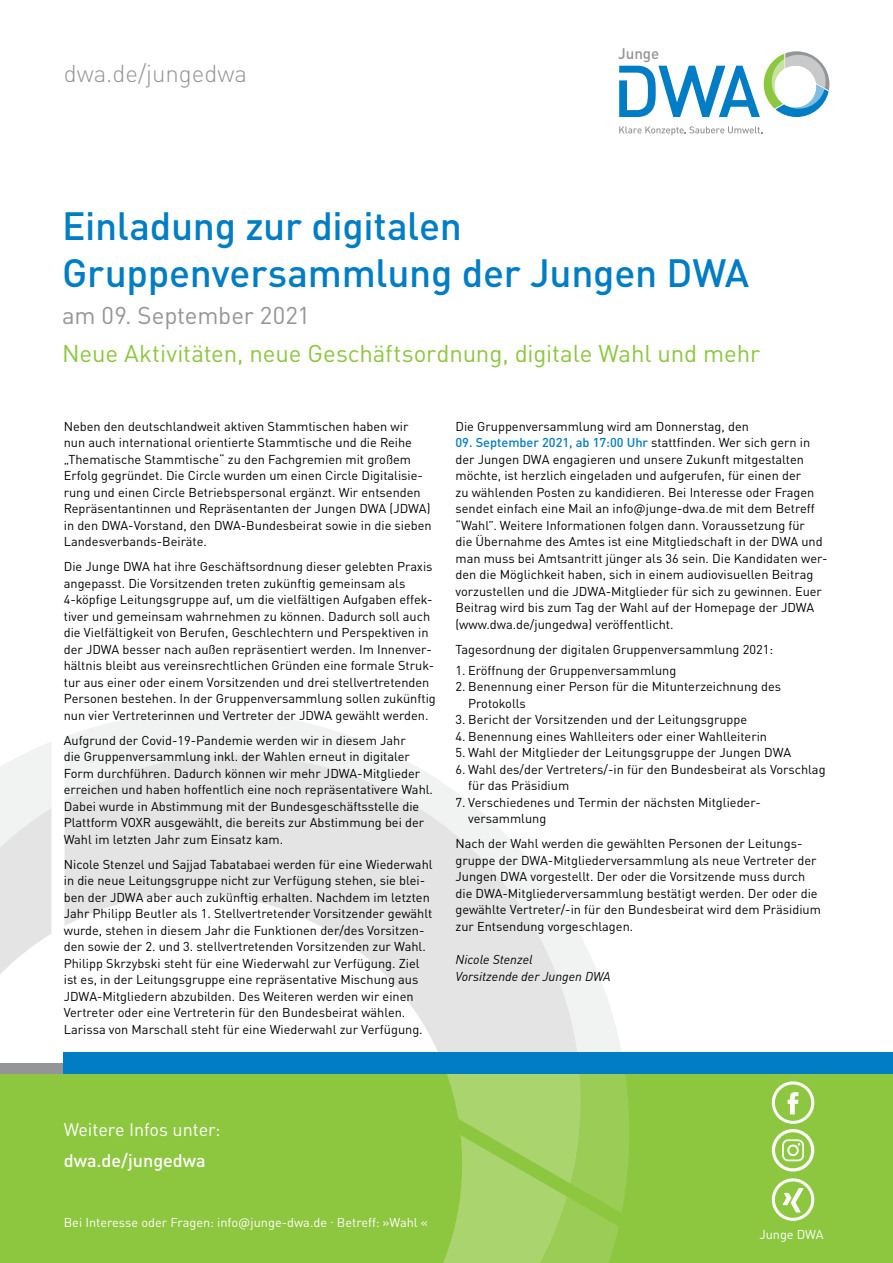
<style>
.page{position:relative;width:893px;height:1263px;background:#fff}
.page>*{position:absolute;margin:0;border:0;box-sizing:border-box;transform-origin:0 0}
.Titel_Seminar{font:500 39px/46.8px "DINOT";letter-spacing:-.01em;color:#007dc5}
.Ort_Datum_grau{font:24px "DINOT";letter-spacing:-.005em;color:#8dc63f}
.Ort_Datum_grau-2{font:24px "DINOT";letter-spacing:-.005em;color:#939598}
.t1{font:300 24px "DINOT";color:#939598}
.t2{font:18px "DINOT";color:#fff}
.t3{font:500 18px "DINOT";color:#fff}
.t4{font:500 15.15px "DINOT";color:#939598}
.Fließtext{font:12.75px/16.5px "DINOT";color:#000}
.Fließtext-2{font:12.75px "DINOT";color:#fff}
.Referenten{font:italic 12.75px/16.5px "DINOT";color:#000}
.s1{font-weight:500;color:#007dc5}
</style>
<div class="page">
<div style="left:0;top:1071px;width:893px;height:192px;background:#8dc63f"></div>
<svg style="left:65px;top:712px;width:297px;height:29px;fill:#f1f2f2"></svg>
<svg style="left:0;top:741px;width:619px;height:522px"></svg>
<svg style="left:48px;top:1135px;width:519px;height:128px"></svg>
<div style="left:0;top:1063px;width:63px;height:10px;background:#939598"></div>
<div style="left:63px;top:1052px;width:830px;height:21px;background:#007dc5"></div>
<svg style="left:782px;top:1139px;width:22px;height:22px"></svg>
<div style="left:772px;top:1129px;width:42px;height:42px;border:3px solid #fff;border-radius:50%"></div>
<svg style="left:783px;top:1188px;width:20px;height:24px"></svg>
<div style="left:772px;top:1178px;width:42px;height:43px;border:3px solid #fff;border-radius:50%"></div>
<svg style="left:788px;top:1092px;width:10px;height:22px"></svg>
<div style="left:772px;top:1081px;width:42px;height:43px;border:3px solid #fff;border-radius:50%"></div>
<svg style="left:619px;top:126px;width:143px;height:9px"></svg>
<svg style="left:619px;top:51px;width:210px;height:66px"></svg>
<p class="t1" style="left:64px;top:55px;width:185px">dwa.de/jungedwa</p>
<p class="t4" style="left:618px;top:42px;width:43px">Junge</p>
<p class="Titel_Seminar" style="left:62px;top:200px;width:689px">Einladung zur digitalen<br>Gruppenversammlung der Jungen DWA</p>
<p class="Ort_Datum_grau-2" style="left:62px;top:297px;width:249px">am 09. September 2021</p>
<p class="Ort_Datum_grau" style="left:62px;top:335px;width:700px">Neue Aktivitäten, neue Geschäftsordnung, digitale Wahl und mehr</p>
<p class="Fließtext" style="left:64px;top:417px;width:369px">Neben den deutschlandweit aktiven Stammtischen haben wir nun auch international orientierte Stammtische und die Reihe „Thematische Stammtische“ zu den Fachgremien mit großem Erfolg gegründet. Die Circle wurden um einen Circle Digitalisie&shy;rung und einen Circle Betriebspersonal ergänzt. Wir entsenden Repräsentantinnen und Repräsentanten der Jungen DWA (JDWA) in den DWA-Vorstand, den DWA-Bundesbeirat sowie in die sieben Landesverbands-Beiräte.</p>
<p class="Fließtext" style="left:64px;top:558px;width:374px">Die Junge DWA hat ihre Geschäftsordnung dieser gelebten Praxis angepasst. Die Vorsitzenden treten zukünftig gemeinsam als 4-köpfige Leitungsgruppe auf, um die vielfältigen Aufgaben effek&shy;tiver und gemeinsam wahrnehmen zu können. Dadurch soll auch die Vielfältigkeit von Berufen, Geschlechtern und Perspektiven in der JDWA besser nach außen repräsentiert werden. Im Innenver&shy;hältnis bleibt aus vereinsrechtlichen Gründen eine formale Struk&shy;tur aus einer oder einem Vorsitzenden und drei stellvertretenden Personen bestehen. In der Gruppenversammlung sollen zukünftig nun vier Vertreterinnen und Vertreter der JDWA gewählt werden.</p>
<p class="Fließtext" style="left:64px;top:731px;width:371px">Aufgrund der Covid-19-Pandemie werden wir in diesem Jahr<br>die Gruppenversammlung inkl. der Wahlen erneut in digitaler Form durchführen. Dadurch können wir mehr JDWA-Mitglieder erreichen und haben hoffentlich eine noch repräsentativere Wahl.<br>Dabei wurde in Abstimmung mit der Bundesgeschäftsstelle die Plattform VOXR ausgewählt, die bereits zur Abstimmung bei der Wahl im letzten Jahr zum Einsatz kam.</p>
<p class="Fließtext" style="left:64px;top:855px;width:370px">Nicole Stenzel und Sajjad Tabatabaei werden für eine Wiederwahl in die neue Leitungsgruppe nicht zur Verfügung stehen, sie blei&shy;ben der JDWA aber auch zukünftig erhalten. Nachdem im letzten Jahr Philipp Beutler als 1. Stellvertretender Vorsitzender gewählt wurde, stehen in diesem Jahr die Funktionen der/des Vorsitzen&shy;den sowie der 2. und 3. stellvertretenden Vorsitzenden zur Wahl.<br>Philipp Skrzybski steht für eine Wiederwahl zur Verfügung. Ziel ist es, in der Leitungsgruppe eine repräsentative Mischung aus JDWA-Mitgliedern abzubilden. Des Weiteren werden wir einen Vertreter oder eine Vertreterin für den Bundesbeirat wählen.<br>Larissa von Marschall steht für eine Wiederwahl zur Verfügung.</p>
<p class="Fließtext" style="left:455px;top:417px;width:295px">Die Gruppenversammlung wird am Donnerstag, den</p>
<p class="Fließtext" style="left:455px;top:434px;width:374px"><span class="s1">09. September 2021, ab 17:00 Uhr</span> stattfinden. Wer sich gern in der Jungen DWA engagieren und unsere Zukunft mitgestalten möchte, ist herzlich eingeladen und aufgerufen, für einen der<br>zu wählenden Posten zu kandidieren. Bei Interesse oder Fragen sendet einfach eine Mail an info@junge-dwa.de mit dem Betreff “Wahl”. Weitere Informationen folgen dann. Voraussetzung für<br>die Übernahme des Amtes ist eine Mitgliedschaft in der DWA und man muss bei Amtsantritt jünger als 36 sein. Die Kandidaten wer&shy;den die Möglichkeit haben, sich in einem audiovisuellen Beitrag vorzustellen und die JDWA-Mitglieder für sich zu gewinnen. Euer Beitrag wird bis zum Tag der Wahl auf der Homepage der JDWA (www.dwa.de/jungedwa) veröffentlicht.</p>
<p class="Fließtext" style="left:455px;top:640px;width:319px">Tagesordnung der digitalen Gruppenversammlung 2021:</p>
<p class="Fließtext" style="left:455px;top:661px;width:222px">1. Eröffnung der Gruppenversammlung</p>
<p class="Fließtext" style="left:468px;top:677px;width:315px;text-indent:-13px">2. Benennung einer Person für die Mitunterzeichnung des<br>Protokolls</p>
<p class="Fließtext" style="left:455px;top:710px;width:293px">3. Bericht der Vorsitzenden und der Leitungsgruppe</p>
<p class="Fließtext" style="left:455px;top:727px;width:313px">4. Benennung eines Wahlleiters oder einer Wahlleiterin</p>
<p class="Fließtext" style="left:455px;top:743px;width:337px">5. Wahl der Mitglieder der Leitungsgruppe der Jungen DWA</p>
<p class="Fließtext" style="left:468px;top:760px;width:359px;text-indent:-13px">6. Wahl des/der Vertreters/-in für den Bundesbeirat als Vorschlag für das Präsidium</p>
<p class="Fließtext" style="left:468px;top:793px;width:294px;text-indent:-13px">7. Verschiedenes und Termin der nächsten Mitglieder&shy;versammlung</p>
<p class="Fließtext" style="left:455px;top:834px;width:367px">Nach der Wahl werden die gewählten Personen der Leitungs&shy;gruppe der DWA-Mitgliederversammlung als neue Vertreter der Jungen DWA vorgestellt. Der oder die Vorsitzende muss durch die DWA-Mitgliederversammlung bestätigt werden. Der oder die gewählte Vertreter/-in für den Bundesbeirat wird dem Präsidium zur Entsendung vorgeschlagen.</p>
<p class="Referenten" style="left:455px;top:950px;width:157px">Nicole Stenzel<br>Vorsitzende der Jungen DWA</p>
<p class="t2" style="left:64px;top:1116px;width:158px">Weitere Infos unter:</p>
<p class="t3" style="left:64px;top:1146px;width:143px">dwa.de/jungedwa</p>
<p class="Fließtext-2" style="left:64px;top:1212px;width:366px">Bei Interesse oder Fragen: info@junge-dwa.de · Betreff: »Wahl «</p>
<p class="Fließtext-2" style="left:759px;top:1224px;width:66px">Junge DWA</p>
</div>
